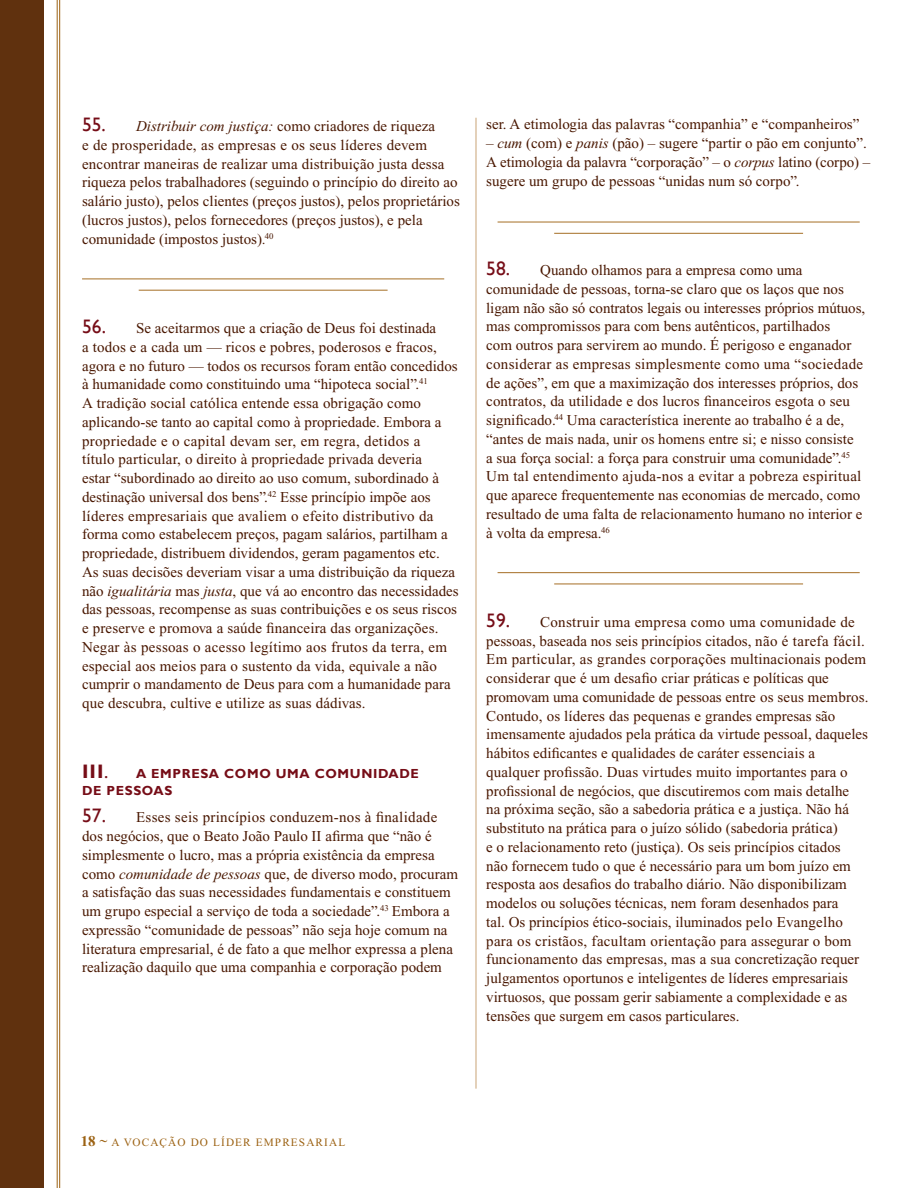
<style>
.page{position:relative;width:918px;height:1188px;background:#fff}
.page>*{position:absolute;margin:0;border:0;box-sizing:border-box;transform-origin:0 0}
.t1{font:700 19.5px "Gill Sans";color:#760d17}
.t2{font:15px/18.8px "Times New Roman";color:#491700}
.t3{font:700 13.2px "Gill Sans";color:#760d17}
.t4{font:11.25px "Times New Roman";letter-spacing:.1em;color:#9c6213}
.s1{font-family:"Gill Sans";font-size:19.5px;color:#760d17}
.s2{font-style:italic}
.s3{font-size:13.2px}
.s4{font-weight:700;font-size:15px}
.s5{font-size:15px}
</style>
<div class="page">
<hr style="left:57px;top:0;width:1px;height:1188px;background:#9c6213">
<hr style="left:59px;top:0;width:1px;height:1188px;background:#9c6213">
<div style="left:0;top:0;width:44px;height:1188px;background:#60310e"></div>
<hr style="left:476px;top:118px;width:1px;height:971px;background:#c9a375">
<hr style="left:498px;top:572px;width:362px;height:1px;background:#a56e25">
<hr style="left:554px;top:584px;width:249px;height:1px;background:#a56e25">
<hr style="left:498px;top:222px;width:362px;height:1px;background:#a56e25">
<hr style="left:554px;top:233px;width:249px;height:1px;background:#a56e25">
<hr style="left:82px;top:279px;width:362px;height:1px;background:#a56e25">
<hr style="left:139px;top:290px;width:249px;height:1px;background:#a56e25">
<p class="t2" style="left:82px;top:117px;width:379px"><span class="s1">55.</span> <span class="s2">Distribuir com justiça:</span> como criadores de riqueza<br>e de prosperidade, as empresas e os seus líderes devem encontrar maneiras de realizar uma distribuição justa dessa riqueza pelos trabalhadores (seguindo o princípio do direito ao salário justo), pelos clientes (preços justos), pelos proprietários (lucros justos), pelos fornecedores (preços justos), e pela comunidade (impostos justos)<span class="s2">.</span><sup>40</sup></p>
<p class="t2" style="left:82px;top:319px;width:378px"><span class="s1">56.</span> Se aceitarmos que a criação de Deus foi destinada<br>a todos e a cada um — ricos e pobres, poderosos e fracos, agora e no futuro — todos os recursos foram então concedidos à humanidade como constituindo uma “hipoteca social”.<sup>41<br></sup>A tradição social católica entende essa obrigação como aplicando-se tanto ao capital como à propriedade. Embora a propriedade e o capital devam ser, em regra, detidos a<br>título particular, o direito à propriedade privada deveria<br>estar “subordinado ao direito ao uso comum, subordinado à destinação universal dos bens”.<sup>42</sup> Esse princípio impõe aos líderes empresariais que avaliem o efeito distributivo da forma como estabelecem preços, pagam salários, partilham a propriedade, distribuem dividendos, geram pagamentos etc.<br>As suas decisões deveriam visar a uma distribuição da riqueza não <span class="s2">igualitária</span> mas <span class="s2">justa</span>, que vá ao encontro das necessidades das pessoas, recompense as suas contribuições e os seus riscos e preserve e promova a saúde financeira das organizações.<br>Negar às pessoas o acesso legítimo aos frutos da terra, em especial aos meios para o sustento da vida, equivale a não cumprir o mandamento de Deus para com a humanidade para que descubra, cultive e utilize as suas dádivas.</p>
<h1 class="t1" style="left:82px;top:760px;width:27px">III<span class="s3">.</span></h1>
<p class="t3" style="left:136px;top:766px;width:26px">A EMPRESA</p>
<p class="t3" style="left:224px;top:766px;width:13px">COMO</p>
<p class="t3" style="left:276px;top:766px;width:13px">UMA</p>
<p class="t3" style="left:315px;top:766px;width:23px">COMUNIDADE</p>
<p class="t3" style="left:82px;top:783px;width:44px">DE PESSOAS</p>
<p class="t2" style="left:82px;top:808px;width:378px"><span class="s1">57.</span> Esses seis princípios conduzem-nos à finalidade dos negócios, que o Beato João Paulo II afirma que “não é simplesmente o lucro, mas a própria existência da empresa como <span class="s2">comunidade de pessoas</span> que, de diverso modo, procuram a satisfação das suas necessidades fundamentais e constituem um grupo especial a serviço de toda a sociedade”.<sup>43</sup> Embora a expressão “comunidade de pessoas” não seja hoje comum na literatura empresarial, é de fato a que melhor expressa a plena realização daquilo que uma companhia e corporação podem</p>
<p class="t2" style="left:486px;top:115px;width:375px">ser. A etimologia das palavras “companhia” e “companheiros”</p>
<p class="t2" style="left:486px;top:134px;width:386px">– <span class="s2">cum</span> (com) e <span class="s2">panis</span> (pão) – sugere “partir o pão em conjunto”.<br>A etimologia da palavra “corporação” – o <span class="s2">corpus</span> latino (corpo) – sugere um grupo de pessoas “unidas num só corpo”.</p>
<p class="t2" style="left:486px;top:261px;width:381px"><span class="s1">58.</span> Quando olhamos para a empresa como uma comunidade de pessoas, torna-se claro que os laços que nos ligam não são só contratos legais ou interesses próprios mútuos, mas compromissos para com bens autênticos, partilhados<br>com outros para servirem ao mundo. É perigoso e enganador considerar as empresas simplesmente como uma “sociedade de ações”, em que a maximização dos interesses próprios, dos contratos, da utilidade e dos lucros financeiros esgota o seu significado.<sup>44</sup> Uma característica inerente ao trabalho é a de, “antes de mais nada, unir os homens entre si; e nisso consiste<br>a sua força social: a força para construir uma comunidade”.<sup>45<br></sup>Um tal entendimento ajuda-nos a evitar a pobreza espiritual que aparece frequentemente nas economias de mercado, como resultado de uma falta de relacionamento humano no interior e à volta da empresa.<sup>46</sup></p>
<p class="t2" style="left:486px;top:613px;width:384px"><span class="s1">59.</span> Construir uma empresa como uma comunidade de pessoas, baseada nos seis princípios citados, não é tarefa fácil.<br>Em particular, as grandes corporações multinacionais podem considerar que é um desafio criar práticas e políticas que promovam uma comunidade de pessoas entre os seus membros.<br>Contudo, os líderes das pequenas e grandes empresas são imensamente ajudados pela prática da virtude pessoal, daqueles hábitos edificantes e qualidades de caráter essenciais a qualquer profissão. Duas virtudes muito importantes para o profissional de negócios, que discutiremos com mais detalhe<br>na próxima seção, são a sabedoria prática e a justiça. Não há substituto na prática para o juízo sólido (sabedoria prática)<br>e o relacionamento reto (justiça). Os seis princípios citados<br>não fornecem tudo o que é necessário para um bom juízo em resposta aos desafios do trabalho diário. Não disponibilizam modelos ou soluções técnicas, nem foram desenhados para<br>tal. Os princípios ético-sociais, iluminados pelo Evangelho para os cristãos, facultam orientação para assegurar o bom funcionamento das empresas, mas a sua concretização requer julgamentos oportunos e inteligentes de líderes empresariais virtuosos, que possam gerir sabiamente a complexidade e as tensões que surgem em casos particulares.</p>
<p class="t4" style="left:81px;top:1136px;width:266px"><span class="s4">18</span> <span class="s5">~</span> A VOCAÇÃO DO LÍDER EMPRESARIAL</p>
</div>
